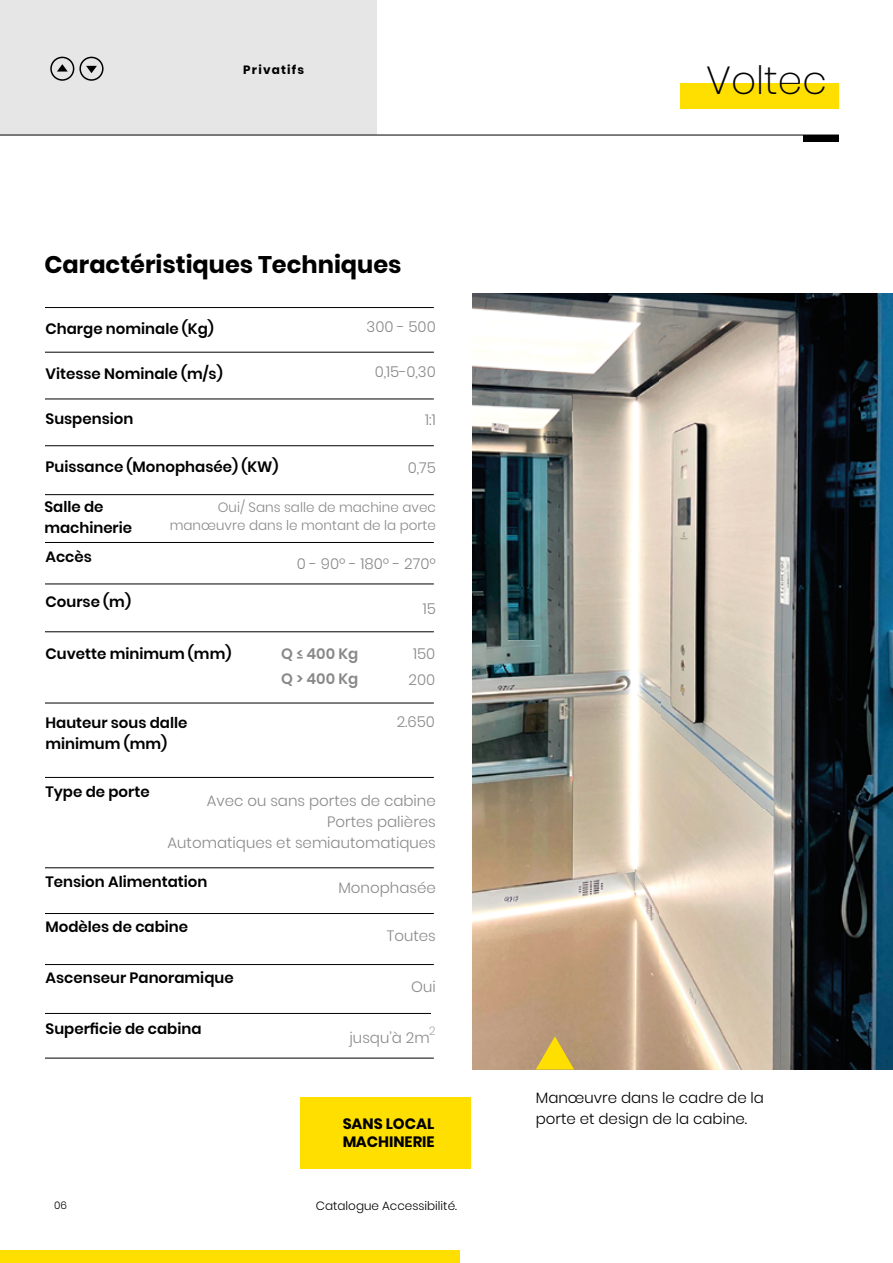
<style>
.page{position:relative;width:893px;height:1263px;background:#fff}
.page>*{position:absolute;margin:0;border:0;box-sizing:border-box;transform-origin:0 0}
.t1{font:200 39px "Poppins";color:#000}
.t2{font:700 24px "Poppins";color:#000}
.t3{font:600 15px/21px "Poppins";color:#000}
.t4{font:300 15px/21px "Poppins";color:#8a8989;text-align:right}
.t5{font:300 15px/21px "Poppins";color:#000}
.t6{font:700 15px/18px "Poppins";color:#000}
.t7{font:600 15px "Poppins";color:#8a8989}
.t8{font:300 13.5px/18px "Poppins";color:#8a8989;text-align:right}
.t9{font:300 12px "Poppins";color:#000}
.t10{font:700 12px "Poppins";letter-spacing:.1em;color:#000}
.t11{font:300 12px "Poppins";color:#aeabaa}
.t12{font:300 10.5px "Poppins";color:#000}
.s1{color:#fff}
</style>
<div class="page">
<div style="left:0;top:1250px;width:459px;height:13px;background:#ffdf00"></div>
<div style="left:681px;top:83px;width:158px;height:26px;background:#ffdf00"></div>
<hr style="left:0;top:135px;width:839px;height:1px;background:#000">
<div style="left:804px;top:135px;width:35px;height:7px;background:#000"></div>
<div style="left:0;top:0;width:377px;height:135px;background:#e6e6e6"></div>
<div style="left:50px;top:57px;width:24px;height:24px;border:2px solid #000;border-radius:50%"></div>
<div style="left:79px;top:57px;width:25px;height:24px;border:2px solid #000;border-radius:50%"></div>
<svg style="left:57px;top:64px;width:11px;height:8px"></svg>
<svg style="left:86px;top:66px;width:11px;height:7px"></svg>
<img style="left:472px;top:293px;width:421px;height:776px">
<div style="left:300px;top:1097px;width:171px;height:71px;background:#ffdf00"></div>
<hr style="left:45px;top:307px;width:389px;height:1px;background:#000">
<hr style="left:45px;top:352px;width:389px;height:1px;background:#000">
<hr style="left:45px;top:399px;width:389px;height:1px;background:#000">
<hr style="left:45px;top:445px;width:389px;height:1px;background:#000">
<hr style="left:45px;top:542px;width:389px;height:1px;background:#000">
<hr style="left:45px;top:584px;width:389px;height:1px;background:#000">
<hr style="left:45px;top:631px;width:389px;height:1px;background:#000">
<hr style="left:45px;top:703px;width:389px;height:1px;background:#000">
<hr style="left:45px;top:777px;width:389px;height:1px;background:#000">
<hr style="left:45px;top:913px;width:389px;height:1px;background:#000">
<hr style="left:45px;top:964px;width:389px;height:1px;background:#000">
<hr style="left:45px;top:867px;width:389px;height:1px;background:#000">
<hr style="left:45px;top:1013px;width:389px;height:1px;background:#000">
<hr style="left:45px;top:1058px;width:389px;height:1px;background:#000">
<div style="left:431px;top:1010px;width:23px;height:16px;background:#fff"></div>
<svg style="left:536px;top:1036px;width:38px;height:33px"></svg>
<hr style="left:45px;top:494px;width:389px;height:1px;background:#000">
<p class="t10" style="left:243px;top:63px;width:62px">Privatifs</p>
<h2 class="t2" style="left:44px;top:250px;width:359px">Caractéristiques Techniques</h2>
<p class="t3" style="left:46px;top:318px;width:170px">Charge nominale (Kg)</p>
<p class="t3" style="left:46px;top:363px;width:179px">Vitesse Nominale (m/s)</p>
<p class="t3" style="left:46px;top:408px;width:89px">Suspension</p>
<p class="t3" style="left:46px;top:456px;width:234px">Puissance (Monophasée) (KW)</p>
<p class="t4" style="left:367px;top:316px;width:71px">300 - 500</p>
<p class="t4" style="left:375px;top:361px;width:63px">0,15-0,30</p>
<p class="t4" style="left:425px;top:409px;width:12px">1:1</p>
<p class="t4" style="left:408px;top:457px;width:30px">0,75</p>
<p class="t3" style="left:44px;top:497px;width:89px">Salle de machinerie</p>
<p class="t3" style="left:46px;top:546px;width:48px">Accès</p>
<p class="t3" style="left:46px;top:591px;width:87px">Course (m)</p>
<p class="t8" style="left:170px;top:498px;width:268px">Oui/ Sans salle de machine avec manœuvre dans le montant de la porte</p>
<p class="t4" style="left:297px;top:553px;width:141px">0 - 90º - 180º - 270º</p>
<p class="t4" style="left:423px;top:598px;width:15px">15</p>
<p class="t3" style="left:45px;top:643px;width:187px">Cuvette minimum (mm)</p>
<p class="t3" style="left:45px;top:712px;width:143px">Hauteur sous dalle minimum (mm)</p>
<p class="t7" style="left:281px;top:645px;width:79px">Q ≤ 400 Kg</p>
<p class="t4" style="left:413px;top:643px;width:24px">150</p>
<p class="t7" style="left:281px;top:670px;width:79px">Q &gt; 400 Kg</p>
<p class="t4" style="left:409px;top:669px;width:28px">200</p>
<p class="t4" style="left:397px;top:711px;width:40px">2.650</p>
<p class="t3" style="left:46px;top:781px;width:106px">Type de porte</p>
<p class="t4" style="left:168px;top:790px;width:270px">Avec ou sans portes de cabine<br>Portes palières<br>Automatiques et semiautomatiques</p>
<p class="t4" style="left:338px;top:877px;width:99px">Monophasée</p>
<p class="t4" style="left:387px;top:925px;width:51px">Toutes</p>
<p class="t4" style="left:411px;top:976px;width:26px">Oui</p>
<p class="t4" style="left:350px;top:1027px;width:88px">jusqu’à 2m <span class="s1">.</span></p>
<p class="t3" style="left:46px;top:871px;width:163px">Tension Alimentation</p>
<p class="t3" style="left:46px;top:916px;width:144px">Modèles de cabine</p>
<p class="t3" style="left:46px;top:967px;width:190px">Ascenseur Panoramique</p>
<p class="t3" style="left:46px;top:1018px;width:158px">Superficie de cabina</p>
<p class="t11" style="left:429px;top:1024px;width:8px">2</p>
<p class="t12" style="left:54px;top:1199px;width:14px">06</p>
<p class="t6" style="left:342px;top:1115px;width:94px">SANS LOCAL<br>MACHINERIE</p>
<p class="t9" style="left:316px;top:1199px;width:143px">Catalogue Accessibilité.</p>
<h1 class="t1" style="left:706px;top:58px;width:122px">Voltec</h1>
<p class="t5" style="left:536px;top:1087px;width:230px">Manœuvre dans le cadre de la porte et design de la cabine.</p>
</div>
